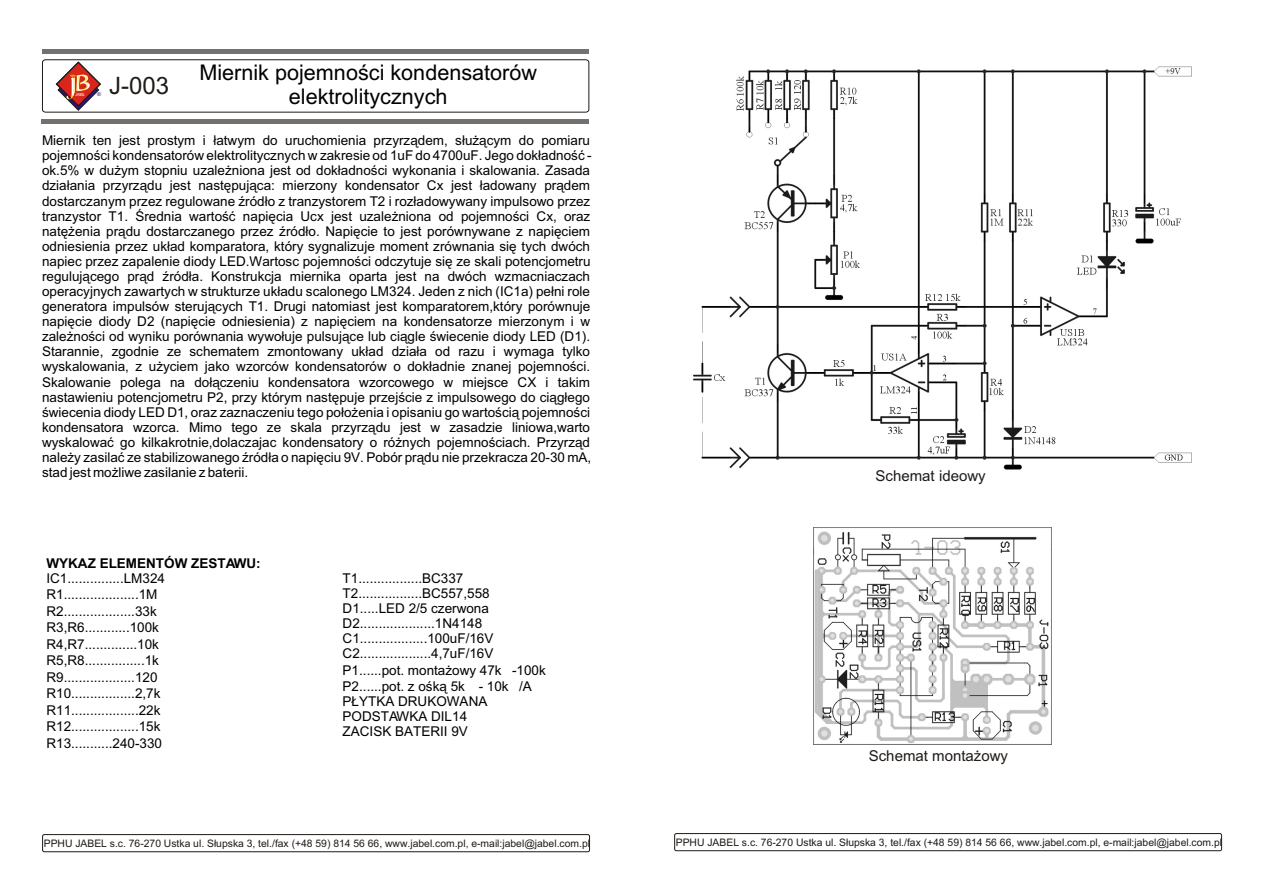
<style>
.page{position:relative;width:1263px;height:894px;background:#fff}
.page>*{position:absolute;margin:0;border:0;box-sizing:border-box;transform-origin:0 0}
.t1{font:24px "Arial CE";color:#1f1a17}
.t2{font:21.6px/24.2px "Arial CE";color:#000;text-align:center}
.t3{font:15px "Arial CE";color:#1f1a17}
.t4{font:13.5px/15.1px "Arial CE";color:#000;text-align:justify}
.t5{font:700 13.5px "Arial CE";color:#000}
.t6{font:10.35px "Arial CE";color:#1f1a17}
.t7{font:5.4px "Arial CE";color:#291770}
.t8{font:700 4.2px "Avant Garde Bk BT";color:#fff;scale:.89 1}
</style>
<div class="page">
<img style="left:693px;top:66px;width:499px;height:404px">
<img style="left:814px;top:528px;width:238px;height:217px">
<hr style="left:42px;top:49px;width:547px;height:4px;background:#737070">
<div style="left:42px;top:59px;width:547px;height:53px;border:1px solid #1f1a17;border-radius:3px"></div>
<hr style="left:42px;top:120px;width:547px;height:4px;background:#737070">
<svg style="left:56px;top:62px;width:45px;height:49px"></svg>
<div style="left:42px;top:834px;width:548px;height:18px;border:1px solid #1f1a17;border-radius:2px"></div>
<div style="left:674px;top:833px;width:548px;height:18px;border:1px solid #1f1a17;border-radius:2px"></div>
<p class="t8" style="left:76px;top:93px;width:12px">JABEL</p>
<p class="t7" style="left:97px;top:92px;width:5px">®</p>
<h1 class="t1" style="left:109px;top:77px;width:62px">J-003</h1>
<h2 class="t2" style="left:199px;top:62px;width:339px">Miernik pojemnoœci kondensatorów elektrolitycznych</h2>
<p class="t4" style="left:42px;top:134px;width:551px">Miernik ten jest prostym i ³atwym do uruchomienia przyrz¹dem, s³u¿¹cym do pomiaru pojemnoœci kondensatorów elektrolitycznych w zakresie od 1uF do 4700uF. Jego dok³adnoœæ - ok.5% w du¿ym stopniu uzale¿niona jest od dok³adnoœci wykonania i skalowania. Zasada dzia³ania przyrz¹du jest nastêpuj¹ca: mierzony kondensator Cx jest ³adowany pr¹dem dostarczanym przez regulowane Ÿród³o z tranzystorem T2 i roz³adowywany impulsowo przez tranzystor T1. Œrednia wartoœæ napiêcia Ucx jest uzale¿niona od pojemnoœci Cx, oraz natê¿enia pr¹du dostarczanego przez Ÿród³o. Napiêcie to jest porównywane z napiêciem odniesienia przez uk³ad komparatora, który sygnalizuje moment zrównania siê tych dwóch napiec przez zapalenie diody LED.Wartosc pojemnoœci odczytuje siê ze skali potencjometru reguluj¹cego pr¹d Ÿród³a. Konstrukcja miernika oparta jest na dwóch wzmacniaczach operacyjnych zawartych w strukturze uk³adu scalonego LM324. Jeden z nich (IC1a) pe³ni role generatora impulsów steruj¹cych T1. Drugi natomiast jest komparatorem,który porównuje napiêcie diody D2 (napiêcie odniesienia) z napiêciem na kondensatorze mierzonym i w zale¿noœci od wyniku porównania wywo³uje pulsuj¹ce lub ci¹gle œwiecenie diody LED (D1).<br>Starannie, zgodnie ze schematem zmontowany uk³ad dzia³a od razu i wymaga tylko wyskalowania, z u¿yciem jako wzorców kondensatorów o dok³adnie znanej pojemnoœci.<br>Skalowanie polega na do³¹czeniu kondensatora wzorcowego w miejsce CX i takim nastawieniu potencjometru P2, przy którym nastêpuje przejœcie z impulsowego do ci¹g³ego œwiecenia diody LED D1, oraz zaznaczeniu tego po³o¿enia i opisaniu go wartoœci¹ pojemnoœci kondensatora wzorca. Mimo tego ze skala przyrz¹du jest w zasadzie liniowa,warto wyskalowaæ go kilkakrotnie,dolaczajac kondensatory o ró¿nych pojemnoœciach. Przyrz¹d nale¿y zasilaæ ze stabilizowanego Ÿród³a o napiêciu 9V. Pobór pr¹du nie przekracza 20-30 mA, stad jest mo¿liwe zasilanie z baterii.</p>
<p class="t5" style="left:46px;top:558px;width:216px">WYKAZ ELEMENTÓW ZESTAWU:</p>
<p class="t4" style="left:46px;top:572px;width:120px">IC1...............LM324</p>
<p class="t4" style="left:343px;top:572px;width:122px">T1.................BC337</p>
<p class="t4" style="left:46px;top:588px;width:113px">R1....................1M</p>
<p class="t4" style="left:343px;top:587px;width:149px">T2.................BC557,558</p>
<p class="t4" style="left:46px;top:605px;width:112px">R2...................33k</p>
<p class="t4" style="left:343px;top:602px;width:148px">D1.....LED 2/5 czerwona</p>
<p class="t4" style="left:46px;top:621px;width:114px">R3,R6............100k</p>
<p class="t4" style="left:343px;top:617px;width:152px">D2....................1N4148<br>C1..................100uF/16V</p>
<p class="t4" style="left:46px;top:638px;width:114px">R4,R7..............10k</p>
<p class="t4" style="left:343px;top:647px;width:152px">C2...................4,7uF/16V</p>
<p class="t4" style="left:46px;top:654px;width:114px">R5,R8................1k</p>
<p class="t4" style="left:343px;top:664px;width:205px">P1......pot. monta¿owy 47k -100k</p>
<p class="t4" style="left:46px;top:671px;width:113px">R9...................120</p>
<p class="t4" style="left:343px;top:680px;width:191px">P2......pot. z oœk¹ 5k - 10k /A</p>
<p class="t4" style="left:46px;top:687px;width:116px">R10.................2,7k</p>
<p class="t4" style="left:343px;top:695px;width:146px">P£YTKA DRUKOWANA</p>
<p class="t4" style="left:46px;top:704px;width:116px">R11..................22k</p>
<p class="t4" style="left:343px;top:710px;width:126px">PODSTAWKA DIL14</p>
<p class="t4" style="left:46px;top:720px;width:116px">R12..................15k</p>
<p class="t4" style="left:343px;top:725px;width:127px">ZACISK BATERII 9V</p>
<p class="t4" style="left:46px;top:737px;width:117px">R13...........240-330</p>
<p class="t3" style="left:876px;top:470px;width:112px">Schemat ideowy</p>
<p class="t3" style="left:869px;top:750px;width:141px">Schemat monta¿owy</p>
<p class="t6" style="left:44px;top:839px;width:548px">PPHU JABEL s.c. 76-270 Ustka ul. S³upska 3, tel./fax (+48 59) 814 56 66, www.jabel.com.pl, e-mail:jabel@jabel.com.pl</p>
<p class="t6" style="left:676px;top:838px;width:548px">PPHU JABEL s.c. 76-270 Ustka ul. S³upska 3, tel./fax (+48 59) 814 56 66, www.jabel.com.pl, e-mail:jabel@jabel.com.pl</p>
</div>
